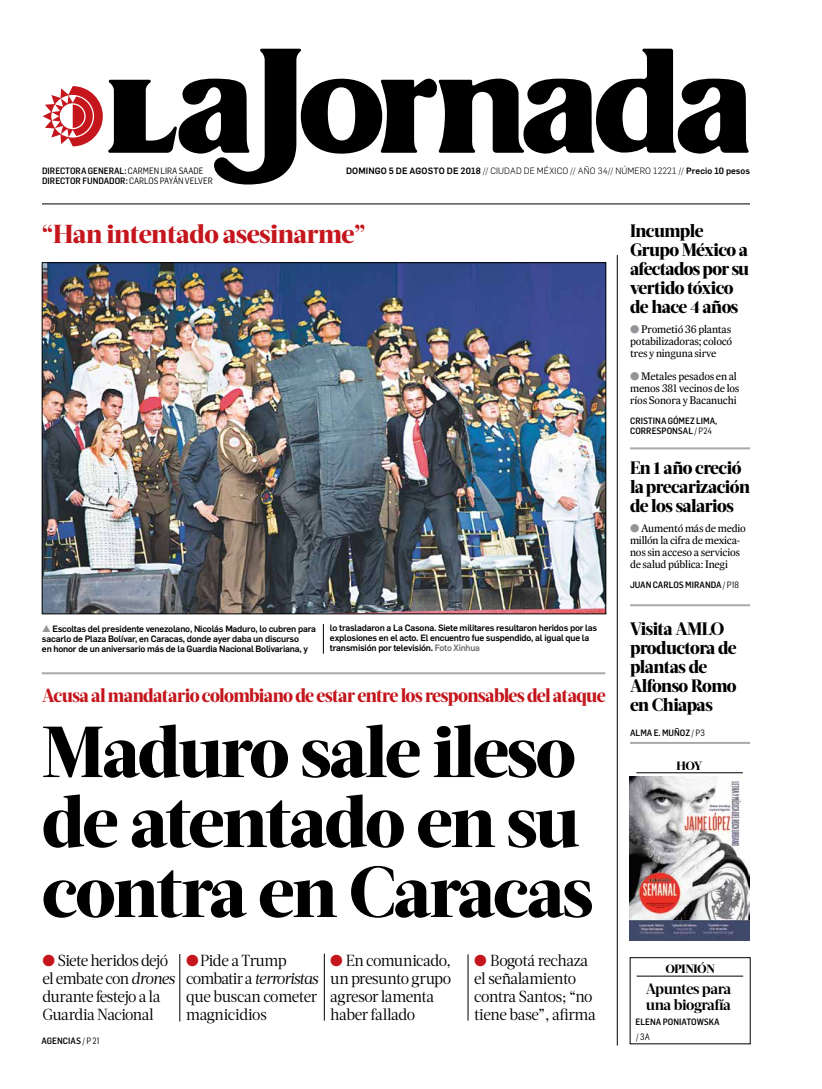
<style>
.page{position:relative;width:822px;height:1089px;background:#fff}
.page>*{position:absolute;margin:0;border:0;box-sizing:border-box;transform-origin:0 0}
.t1{font:800 72px/70px "Acta Headline";letter-spacing:-.03em;color:#000}
.t2{font:800 26px "Acta Headline";letter-spacing:-.02em;color:#c4161c}
.t3{font:800 19px "Acta Headline";letter-spacing:-.04em;color:#c4161c;scale:.94 1}
.t4{font:800 18px/19px "Acta Headline";letter-spacing:-.03em;color:#000}
.t5{font:16px/18px "Acta Deck";letter-spacing:-.03em;color:#000;scale:.95 1}
.t6{font:700 15px/16px "Acta Headline";letter-spacing:-.035em;color:#000}
.t7{font:800 12px "Acta Headline";letter-spacing:-.035em;color:#000}
.t8{font:11px/12px "Expresso Tx";letter-spacing:-.02em;color:#000}
.t9{font:500 9px/10px "Flama";letter-spacing:-.02em;color:#000}
.t10{font:500 9px/10px "Flama Semicond";color:#000}
.t11{font:300 9px "Flama";letter-spacing:.015em;color:#000}
.t12{font:9px "Flama Semicond";color:#000}
.s1{font-weight:400}
.s2{font-weight:500}
.s3{color:#939598}
.s4{color:#6d6e71}
.s5{color:#c4161c}
.s6{font-style:italic}
</style>
<div class="page">
<svg style="left:43px;top:49px;width:706px;height:136px"></svg>
<hr style="left:617px;top:255px;width:1px;height:791px;background:#000">
<img style="left:44px;top:265px;width:560px;height:347px">
<hr style="left:42px;top:204px;width:708px;height:1px;background:#000">
<hr style="left:324px;top:954px;width:1px;height:67px;background:#000">
<hr style="left:468px;top:954px;width:1px;height:67px;background:#000">
<hr style="left:180px;top:954px;width:1px;height:68px;background:#000">
<hr style="left:630px;top:447px;width:120px;height:2px;background:#a7a9ac">
<hr style="left:630px;top:604px;width:120px;height:2px;background:#a7a9ac">
<hr style="left:630px;top:742px;width:120px;height:2px;background:#a7a9ac">
<hr style="left:42px;top:672px;width:563px;height:2px;background:#a7a9ac">
<hr style="left:637px;top:976px;width:106px;height:1px;background:#000">
<hr style="left:636px;top:773px;width:107px;height:1px;background:#000">
<hr style="left:323px;top:624px;width:1px;height:30px;background:#000">
<img style="left:630px;top:777px;width:120px;height:163px">
<p class="t10" style="left:42px;top:166px;width:163px">DIRECTORA GENERAL: <span class="s1">CARMEN LIRA SAADE</span></p>
<p class="t11" style="left:346px;top:164px;width:405px"><span class="s2">Domingo 5 DE agOsto de 2018</span> // CIUDAD DE MÉXICO // AÑO 34// NÚM ERO 12221 // <span class="s2">Precio 10 pesos</span></p>
<p class="t10" style="left:42px;top:176px;width:172px">DIRECTOR FUNDADOR: <span class="s1">CARLOS PAYÁN VELVER</span></p>
<h2 class="t2" style="left:41px;top:218px;width:326px">“Han intentado asesinarme”</h2>
<h3 class="t4" style="left:630px;top:222px;width:121px">Incumple<br>Grupo México a afectados por su vertido tóxico de hace 4 años</h3>
<p class="t8" style="left:630px;top:323px;width:104px;text-align:justify"><span class="s3">●</span> Prometió 36 plantas potabilizadoras; colocó tres y ninguna sirve</p>
<p class="t8" style="left:630px;top:370px;width:111px"><span class="s3">●</span> Metales pesados en al menos 381 vecinos de los ríos Sonora y Bacanuchi</p>
<p class="t10" style="left:630px;top:416px;width:89px">CRISTINA GÓMEZ LIMA,<br>CORRESPONSAL <span class="s1">/ P24</span></p>
<p class="t9" style="left:42px;top:623px;width:275px"><span class="s3">▲</span> Escoltas del presidente venezolano, Nicolás Maduro, lo cubren para sacarlo de Plaza Bolívar, en Caracas, donde ayer daba un discurso<br>en honor de un aniversario más de la Guardia Nacional Bolivariana, y</p>
<p class="t9" style="left:330px;top:623px;width:269px">lo trasladaron a La Casona. Siete militares resultaron heridos por las explosiones en el acto. El encuentro fue suspendido, al igual que la transmisión por televisión. <span class="s4">Foto Xinhua</span></p>
<h3 class="t3" style="left:42px;top:684px;width:601px">Acusa al mandatario colombiano de estar entre los responsables del ataque</h3>
<h1 class="t1" style="left:42px;top:718px;width:553px">Maduro sale ileso de atentado en su contra en Caracas</h1>
<h3 class="t5" style="left:42px;top:952px;width:141px"><span class="s5">●</span> Siete heridos dejó el embate con <span class="s6">drones </span>durante festejo a la<br>Guardia Nacional</h3>
<h3 class="t5" style="left:186px;top:952px;width:141px"><span class="s5">●</span>Pide a Trump combatir a <span class="s6">terroristas </span>que buscan cometer magnicidios</h3>
<h3 class="t5" style="left:330px;top:952px;width:129px"><span class="s5">●</span> En comunicado, un presunto grupo agresor lamenta haber fallado</h3>
<h3 class="t5" style="left:474px;top:952px;width:130px"><span class="s5">●</span> Bogotá rechaza el señalamiento contra Santos; “no tiene base”, afirma</h3>
<p class="t10" style="left:42px;top:1036px;width:60px">AGENCIAS <span class="s1">/ P 21</span></p>
<h3 class="t4" style="left:630px;top:459px;width:122px">En 1 año creció la precarización de los salarios</h3>
<p class="t8" style="left:630px;top:522px;width:117px"><span class="s3">●</span> Aumentó más de medio millón la cifra de mexica&shy;nos sin acceso a servicios de salud pública: Inegi</p>
<p class="t10" style="left:630px;top:580px;width:111px">JUAN CARLOS MIRANDA <span class="s1">/ P18</span></p>
<h3 class="t4" style="left:630px;top:619px;width:108px">Visita AMLO productora de plantas de<br>Alfonso Romo en Chiapas</h3>
<p class="t10" style="left:630px;top:727px;width:76px">ALMA E. MUÑOZ <span class="s1">/ P3</span></p>
<h3 class="t7" style="left:676px;top:758px;width:27px">Hoy</h3>
<h3 class="t7" style="left:666px;top:962px;width:51px">OPINIÓN</h3>
<h3 class="t6" style="left:646px;top:981px;width:87px">Apuntes para una biografía</h3>
<p class="t10" style="left:636px;top:1017px;width:6px">ELENA</p>
<p class="t10" style="left:663px;top:1017px;width:6px">PONIATO</p>
<p class="t10" style="left:697px;top:1017px;width:24px">WSKA</p>
<p class="t12" style="left:636px;top:1031px;width:15px">/ 3A</p>
</div>
